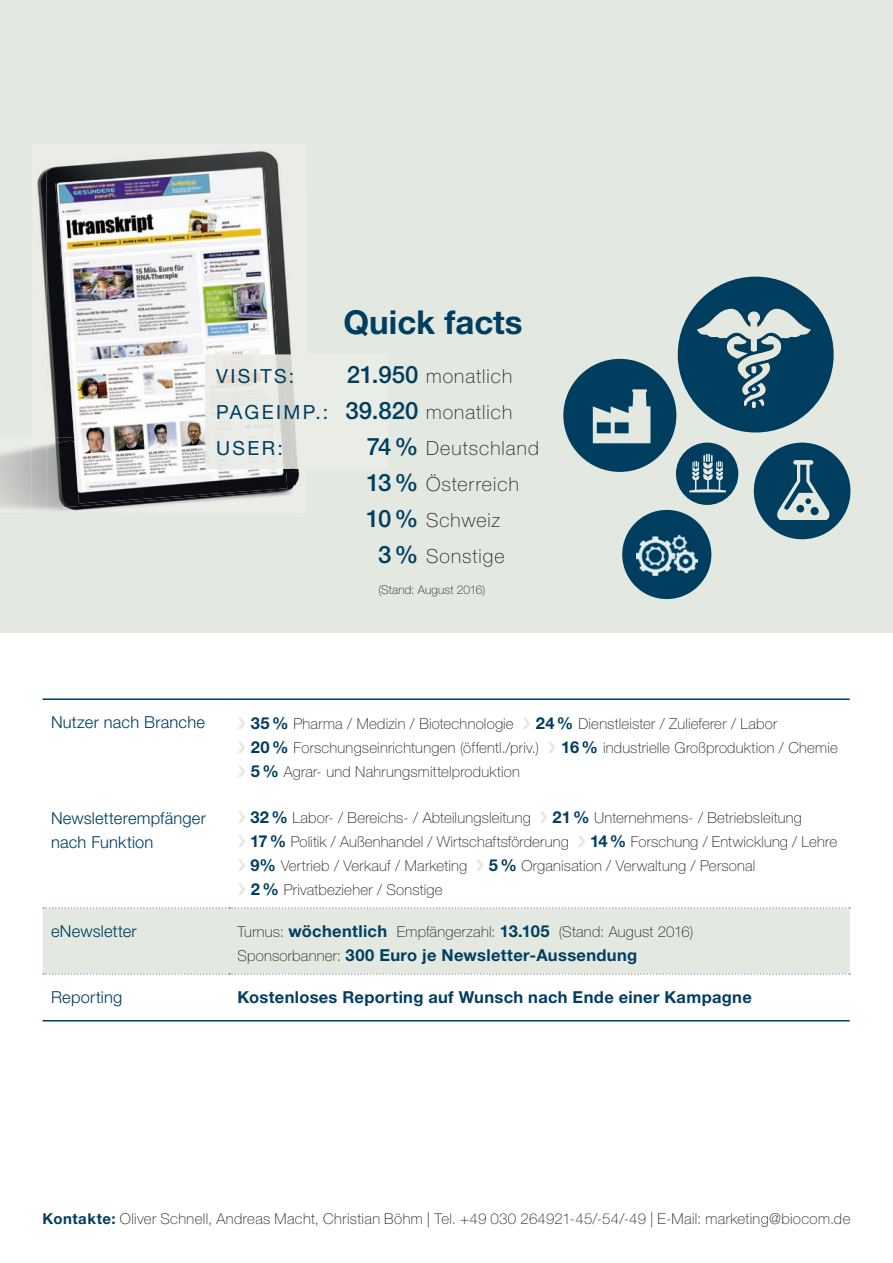
<style>
.page{position:relative;width:893px;height:1263px;background:#fff}
.page>*{position:absolute;margin:0;border:0;box-sizing:border-box;transform-origin:0 0}
.t1{font:700 33px "Helvetica Neue LT Std";color:#003e60}
.t2{font:100 19.5px/36px "Helvetica Neue LT Std";letter-spacing:.055em;color:#231f20;text-align:justify}
.t3{font:19.5px "Helvetica Neue LT Std";letter-spacing:.125em;color:#003e60}
.t4{font:700 16.5px "Helvetica Neue LT Std";letter-spacing:.02em;color:#003e60}
.t5{font:300 16.5px/24px "Helvetica Neue LT Std";letter-spacing:.015em;color:#003e60}
.t6{font:100 15px/24px "Helvetica Neue LT Std";letter-spacing:.015em;color:#231f20}
.t7{font:100 12px "Helvetica Neue LT Std";letter-spacing:.005em;color:#231f20}
.s1{font-weight:500;font-size:24px;color:#003e60}
.s2{font-weight:400;color:#003e60}
.s3{font-weight:700;font-size:16.5px;color:#003e60}
.s4{font-weight:100;font-size:15px;color:#231f20}
.s5{font-weight:700;color:#003e60}
</style>
<div class="page">
<div style="left:0;top:0;width:893px;height:632px;background:#e3e8e1"></div>
<div style="left:43px;top:909px;width:807px;height:64px;background:#e3e8e1"></div>
<svg style="left:43px;top:907px;width:807px;height:2px"></svg>
<svg style="left:43px;top:973px;width:807px;height:2px"></svg>
<hr style="left:43px;top:698px;width:186px;height:2px;background:#003e60">
<hr style="left:229px;top:698px;width:621px;height:2px;background:#003e60">
<hr style="left:43px;top:1020px;width:186px;height:1px;background:#003e60">
<hr style="left:229px;top:1020px;width:621px;height:1px;background:#003e60">
<div style="left:676px;top:443px;width:62px;height:62px;background:#003e60;border-radius:50%"></div>
<svg style="left:689px;top:454px;width:37px;height:38px"></svg>
<div style="left:563px;top:359px;width:113px;height:113px;background:#003e60;border-radius:50%"></div>
<svg style="left:593px;top:389px;width:57px;height:54px"></svg>
<div style="left:622px;top:510px;width:89px;height:89px;background:#003e60;border-radius:50%"></div>
<img style="left:636px;top:535px;width:62px;height:40px">
<div style="left:678px;top:277px;width:156px;height:155px;background:#003e60;border-radius:50%"></div>
<svg style="left:697px;top:309px;width:114px;height:99px"></svg>
<div style="left:754px;top:443px;width:96px;height:96px;background:#003e60;border-radius:50%"></div>
<svg style="left:777px;top:460px;width:52px;height:60px"></svg>
<img style="left:0;top:448px;width:32px;height:58px">
<img style="left:37px;top:150px;width:243px;height:46px">
<img style="left:32px;top:196px;width:41px;height:317px">
<img style="left:295px;top:436px;width:3px;height:33px">
<img style="left:295px;top:469px;width:5px;height:17px">
<img style="left:32px;top:445px;width:15px;height:62px">
<img style="left:47px;top:159px;width:240px;height:50px">
<img style="left:47px;top:209px;width:8px;height:232px">
<img style="left:287px;top:297px;width:4px;height:58px">
<img style="left:47px;top:469px;width:248px;height:42px">
<img style="left:47px;top:441px;width:243px;height:67px">
<img style="left:55px;top:168px;width:232px;height:335px">
<div style="left:306px;top:355px;width:81px;height:114px;background:#eaece6"></div>
<img style="left:286px;top:355px;width:9px;height:114px">
<img style="left:286px;top:437px;width:7px;height:32px">
<img style="left:205px;top:355px;width:81px;height:114px">
<h1 class="t1" style="left:344px;top:302px;width:181px">Quick facts</h1>
<h2 class="t2" style="left:216px;top:358px;width:298px;text-indent:131px"><span class="s1">21.950</span> monatlich <span class="s2">PAgEiMP.:</span> <span class="s1">39.820</span> monatlich <span class="s2">USER:</span></h2>
<h2 class="t3" style="left:216px;top:364px;width:80px">ViSitS:</h2>
<h2 class="t2" style="left:367px;top:430px;width:174px"><span class="s1">74 %</span> Deutschland</h2>
<h2 class="t2" style="left:366px;top:466px;width:154px"><span class="s1">13 %</span> Österreich</h2>
<h2 class="t2" style="left:366px;top:502px;width:135px"><span class="s1">10 %</span> Schweiz</h2>
<h2 class="t2" style="left:378px;top:538px;width:128px"><span class="s1">3 %</span> Sonstige</h2>
<p class="t7" style="left:378px;top:583px;width:108px">(Stand: august 2016)</p>
<p class="t5" style="left:51px;top:710px;width:155px">Nutzer nach Branche</p>
<p class="t5" style="left:51px;top:806px;width:157px">Newsletterempfänger nach Funktion</p>
<p class="t6" style="left:251px;top:711px;width:528px;text-indent:285px"><span class="s3">24 %</span> Dienstleister / zulieferer / labor<br><span class="s3">20 %</span> Forschungseinrichtungen (öffentl./priv.)</p>
<p class="t6" style="left:251px;top:711px;width:264px"><span class="s3">35 %</span> Pharma / Medizin / biotechnologie</p>
<p class="t6" style="left:561px;top:735px;width:278px"><span class="s3">16%</span> industrielle Großproduktion / chemie</p>
<p class="t6" style="left:251px;top:759px;width:271px"><span class="s3">5 %</span> agrar- und nahrungsmittelproduktion</p>
<p class="t6" style="left:250px;top:806px;width:282px"><span class="s3">32 %</span> labor- / bereichs- / abteilungsleitung</p>
<p class="t6" style="left:250px;top:806px;width:553px;text-indent:302px"><span class="s3">21 %</span> unternehmens- / betriebsleitung<br><span class="s3">17 %</span> Politik / außenhandel / Wirtschaftsförderung</p>
<p class="t6" style="left:590px;top:830px;width:249px"><span class="s3">14 %</span> Forschung / entwicklung / lehre</p>
<p class="t6" style="left:250px;top:854px;width:218px"><span class="s3">9%</span> Vertrieb / Verkauf / Marketing</p>
<p class="t6" style="left:489px;top:854px;width:268px"><span class="s3">5 %</span> organisation / Verwaltung / Personal</p>
<p class="t6" style="left:251px;top:878px;width:193px"><span class="s3">2 %</span> Privatbezieher / Sonstige</p>
<p class="t5" style="left:51px;top:919px;width:87px">eNewsletter</p>
<p class="t6" style="left:238px;top:919px;width:457px">turnus: <span class="s3">wöchentlich</span> empfängerzahl: <span class="s3">13.105</span> (Stand: august 2016)</p>
<p class="t4" style="left:238px;top:945px;width:401px"><span class="s4">Sponsorbanner:</span> 300 Euro je Newsletter-Aussendung</p>
<p class="t5" style="left:51px;top:984px;width:73px">Reporting</p>
<p class="t4" style="left:238px;top:987px;width:516px">Kostenloses Reporting auf Wunsch nach Ende einer Kampagne</p>
<p class="t6" style="left:43px;top:1206px;width:809px"><span class="s5">Kontakte:</span> oliver Schnell, andreas Macht, christian böhm | tel. +49 030 264921-45/-54/-49 | e-Mail: marketing@biocom.de</p>
</div>
